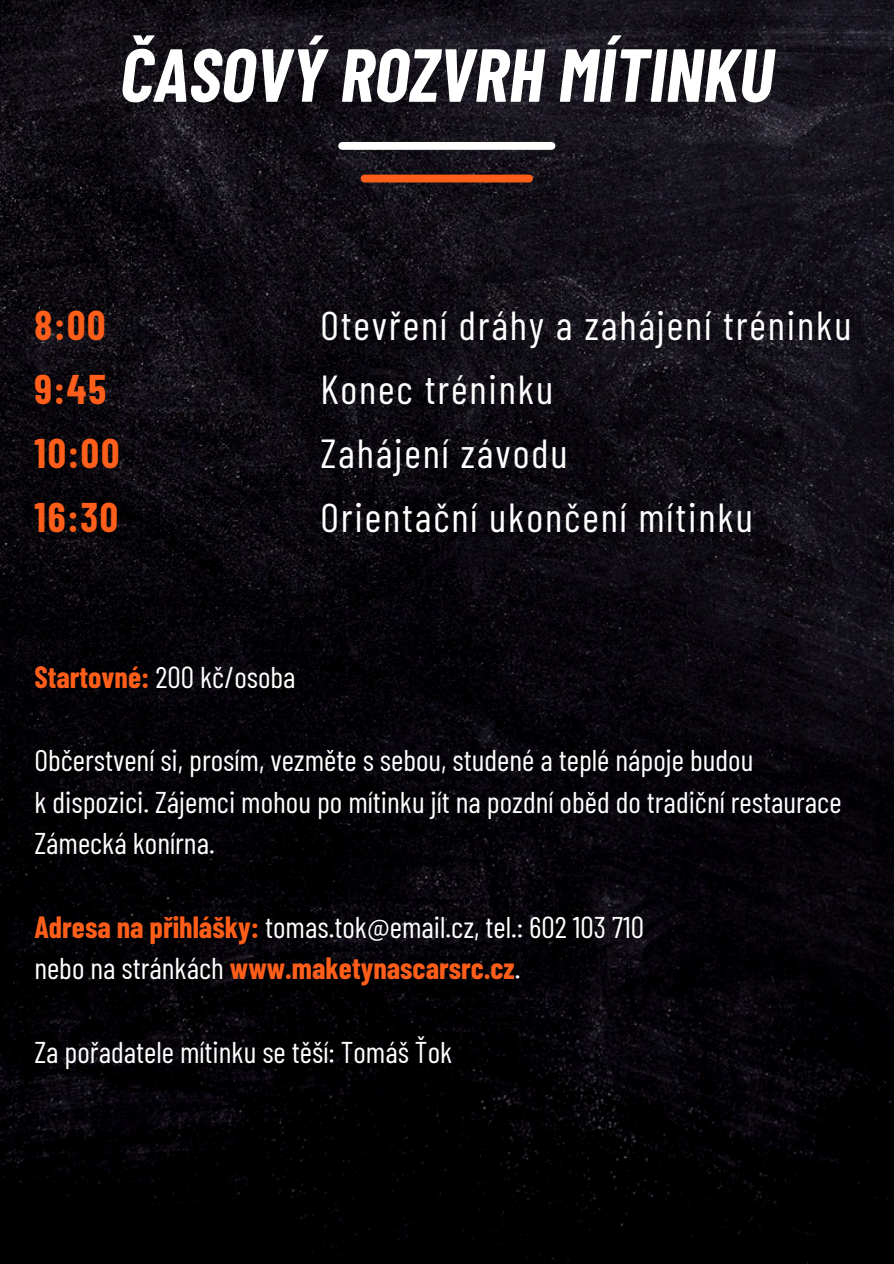
<style>
.page{position:relative;width:894px;height:1264px;background:#fff}
.page>*{position:absolute;margin:0;border:0;box-sizing:border-box;transform-origin:0 0}
.t1{font:italic 700 75px "Barlow Condensed";color:#fff}
.t2{font:40.5px/64.2px "Barlow Condensed";letter-spacing:.045em;color:#fff}
.t3{font:700 40.5px/64.2px "Barlow Condensed";letter-spacing:.045em;color:#ff5e1a}
.t4{font:30px "Barlow Condensed";color:#fff}
.t5{font:700 30px "Barlow Condensed";color:#ff5e1a}
.s1{font-weight:700;color:#ff5e1a}
.s2{font-weight:400;color:#fff}
</style>
<div class="page">
<img style="left:0;top:0;width:893px;height:1263px">
<div style="left:342px;top:142px;width:209px;height:8px;background:#fff"></div>
<div style="left:364px;top:175px;width:165px;height:7px;background:#ff5e1a"></div>
<p class="t1" style="left:120px;top:27px;width:655px">ČASOVÝ ROZVRH MÍTINKU</p>
<h1 class="t3" style="left:34px;top:292px;width:87px">8:00<br>9:45<br>10:00</h1>
<p class="t3" style="left:34px;top:484px;width:85px">16:30</p>
<h2 class="t2" style="left:320px;top:292px;width:532px">Otevření dráhy a zahájení tréninku<br>Konec tréninku<br>Zahájení závodu</h2>
<p class="t2" style="left:320px;top:484px;width:434px">Orientační ukončení mítinku</p>
<h3 class="t4" style="left:34px;top:658px;width:262px"><span class="s1">Startovné:</span> 200 kč/osoba</h3>
<p class="t4" style="left:34px;top:741px;width:720px">Občerstvení si, prosím, vezměte s sebou, studené a teplé nápoje budou</p>
<p class="t4" style="left:34px;top:782px;width:808px">k dispozici. Zájemci mohou po mítinku jít na pozdní oběd do tradiční restaurace</p>
<p class="t4" style="left:34px;top:824px;width:182px">Zámecká konírna.</p>
<p class="t4" style="left:34px;top:907px;width:611px"><span class="s1">Adresa na přihlášky:</span> tomas.tok@email.cz, tel.: 602 103 710</p>
<p class="t5" style="left:34px;top:949px;width:487px"><span class="s2">nebo na stránkách</span> www.maketynascarsrc.cz<span class="s2">.</span></p>
<p class="t4" style="left:34px;top:1032px;width:419px">Za pořadatele mítinku se těší: Tomáš Ťok</p>
</div>
